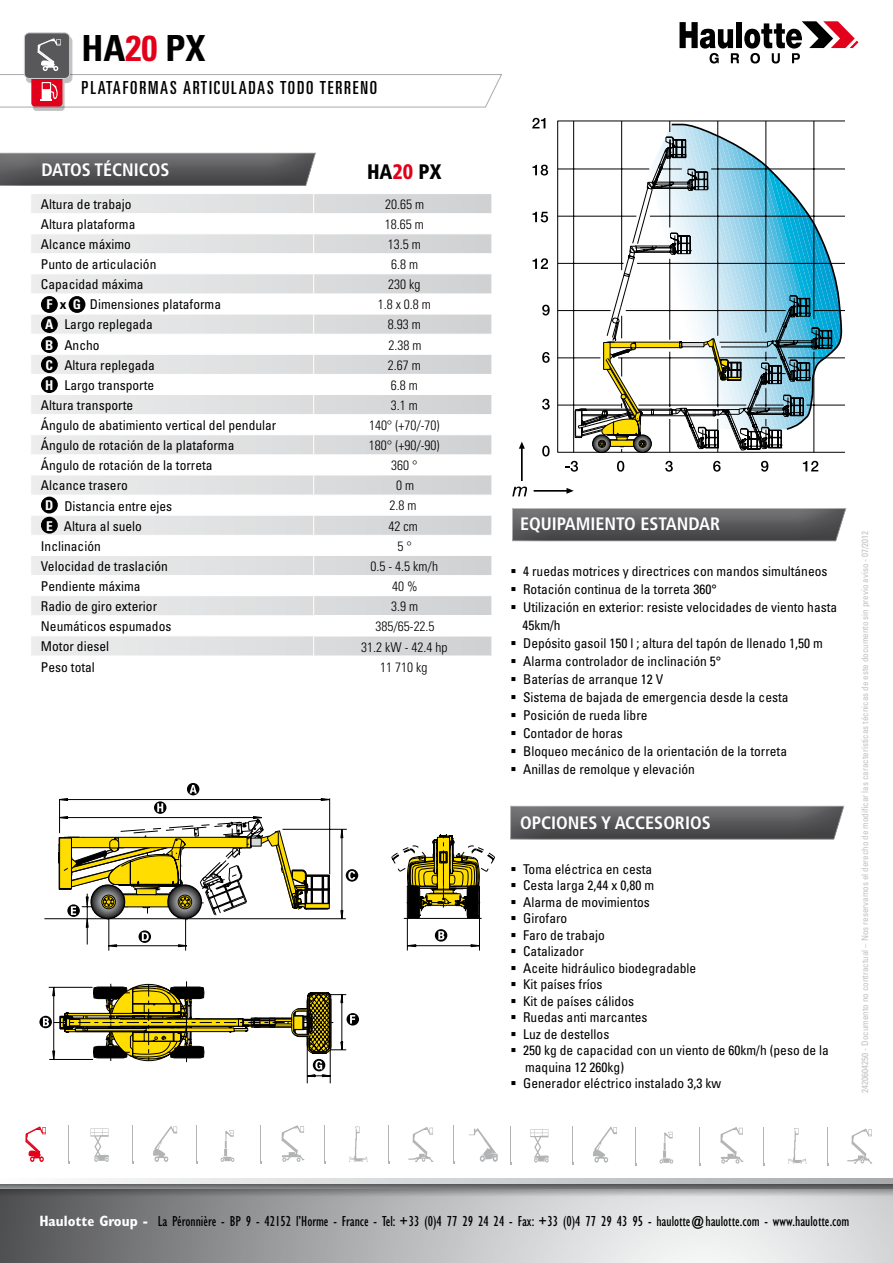
<style>
.page{position:relative;width:893px;height:1263px;background:#fff}
.page>*{position:absolute;margin:0;border:0;box-sizing:border-box;transform-origin:0 0}
.t1{font:700 condensed 36px "Univers";color:#000}
.t2{font:900 condensed 21px "Frutiger";color:#000;scale:.95 1}
.t3{font:700 condensed 18px "Frutiger";color:#fff}
.t4{font:ultra-condensed 18px "Univers";letter-spacing:.1em;color:#000}
.t5{font:condensed 15px "Gill Sans Std";color:#000}
.t6{font:condensed 13.5px/16.5px "Univers";color:#000}
.t7{font:300 condensed 13.5px/20.1px "Univers";color:#000;text-align:center}
.t8{font:700 condensed 13.5px/20.1px "Univers";color:#fff;text-align:justify}
.t9{font:700 condensed 13.5px "Univers";color:#000}
.t10{font:condensed 9px "Univers";color:#c0c1c2}
.s1{color:#e2001a}
.s2{color:#fff}
.s3{font-weight:700;color:#fff}
</style>
<div class="page">
<svg style="left:0;top:1201px;width:893px;height:62px;background:#b4b5b6"></svg>
<svg style="left:97px;top:1178px;width:796px;height:6px;background:#cecfd1"></svg>
<img style="left:0;top:1184px;width:893px;height:17px">
<svg style="left:679px;top:21px;width:179px;height:43px"></svg>
<div style="left:0;top:152px;width:318px;height:36px;background:#000;opacity:.25"></div>
<div style="left:510px;top:505px;width:338px;height:38px;background:#000;opacity:.25"></div>
<div style="left:508px;top:803px;width:339px;height:39px;background:#000;opacity:.25"></div>
<svg style="left:557px;top:120px;width:287px;height:333px"></svg>
<svg style="left:574px;top:125px;width:268px;height:328px"></svg>
<svg style="left:512px;top:487px;width:15px;height:9px"></svg>
<svg style="left:519px;top:442px;width:6px;height:7px"></svg>
<hr style="left:521px;top:445px;width:2px;height:36px;background:#000">
<svg style="left:566px;top:488px;width:8px;height:6px"></svg>
<hr style="left:534px;top:490px;width:36px;height:2px;background:#000">
<svg style="left:665px;top:461px;width:8px;height:11px"></svg>
<svg style="left:565px;top:461px;width:13px;height:11px"></svg>
<svg style="left:617px;top:461px;width:7px;height:11px"></svg>
<svg style="left:713px;top:461px;width:8px;height:11px"></svg>
<svg style="left:761px;top:461px;width:7px;height:11px"></svg>
<svg style="left:803px;top:461px;width:15px;height:10px"></svg>
<svg style="left:542px;top:352px;width:8px;height:11px"></svg>
<svg style="left:542px;top:305px;width:8px;height:10px"></svg>
<svg style="left:542px;top:446px;width:8px;height:10px"></svg>
<svg style="left:542px;top:399px;width:8px;height:11px"></svg>
<svg style="left:532px;top:258px;width:16px;height:11px"></svg>
<svg style="left:532px;top:212px;width:16px;height:10px"></svg>
<svg style="left:532px;top:165px;width:16px;height:10px"></svg>
<svg style="left:532px;top:118px;width:13px;height:10px"></svg>
<div style="left:26px;top:36px;width:46px;height:74px;background:#000;opacity:.25"></div>
<div style="left:24px;top:33px;width:46px;height:45px;background:#58585a;border-radius:5px"></div>
<div style="left:24px;top:32px;width:46px;height:47px;border:1px solid #d0d1d2;border-radius:5px"></div>
<svg style="left:0;top:38px;width:502px;height:69px"></svg>
<svg style="left:408px;top:1127px;width:25px;height:35px"></svg>
<svg style="left:153px;top:1126px;width:24px;height:36px"></svg>
<svg style="left:90px;top:1128px;width:19px;height:34px"></svg>
<svg style="left:26px;top:1126px;width:20px;height:36px"></svg>
<svg style="left:469px;top:1128px;width:29px;height:34px"></svg>
<svg style="left:349px;top:1126px;width:19px;height:36px"></svg>
<svg style="left:221px;top:1130px;width:13px;height:32px"></svg>
<hr style="left:68px;top:1125px;width:1px;height:36px;background:#b1b3b4">
<hr style="left:197px;top:1125px;width:1px;height:36px;background:#b1b3b4">
<hr style="left:132px;top:1125px;width:1px;height:36px;background:#b1b3b4">
<svg style="left:282px;top:1125px;width:22px;height:37px"></svg>
<hr style="left:261px;top:1125px;width:1px;height:36px;background:#b1b3b4">
<hr style="left:389px;top:1125px;width:1px;height:36px;background:#b1b3b4">
<hr style="left:325px;top:1125px;width:1px;height:36px;background:#b1b3b4">
<hr style="left:453px;top:1125px;width:1px;height:36px;background:#b1b3b4">
<hr style="left:511px;top:1126px;width:1px;height:36px;background:#b1b3b4">
<svg style="left:593px;top:1126px;width:24px;height:36px"></svg>
<svg style="left:530px;top:1129px;width:19px;height:33px"></svg>
<hr style="left:572px;top:1126px;width:1px;height:36px;background:#b1b3b4">
<svg style="left:847px;top:1128px;width:25px;height:35px"></svg>
<svg style="left:788px;top:1128px;width:19px;height:35px"></svg>
<svg style="left:659px;top:1132px;width:14px;height:31px"></svg>
<hr style="left:635px;top:1127px;width:1px;height:36px;background:#b1b3b4">
<svg style="left:720px;top:1127px;width:23px;height:36px"></svg>
<hr style="left:699px;top:1127px;width:1px;height:36px;background:#b1b3b4">
<hr style="left:828px;top:1127px;width:1px;height:36px;background:#b1b3b4">
<hr style="left:764px;top:1127px;width:1px;height:36px;background:#b1b3b4">
<hr style="left:307px;top:1044px;width:1px;height:39px;background:#000">
<hr style="left:330px;top:1042px;width:1px;height:41px;background:#000">
<svg style="left:39px;top:783px;width:456px;height:293px"></svg>
<svg style="left:31px;top:194px;width:461px;height:462px"></svg>
<div style="left:41px;top:296px;width:17px;height:17px;background:#000;border-radius:50%"></div>
<div style="left:41px;top:316px;width:17px;height:17px;background:#000;border-radius:50%"></div>
<div style="left:41px;top:336px;width:17px;height:17px;background:#000;border-radius:50%"></div>
<div style="left:41px;top:356px;width:17px;height:17px;background:#000;border-radius:50%"></div>
<div style="left:41px;top:376px;width:17px;height:17px;background:#000;border-radius:50%"></div>
<div style="left:41px;top:517px;width:17px;height:17px;background:#000;border-radius:50%"></div>
<div style="left:41px;top:497px;width:17px;height:16px;background:#000;border-radius:50%"></div>
<div style="left:69px;top:296px;width:16px;height:17px;background:#000;border-radius:50%"></div>
<div style="left:315px;top:616px;width:180px;height:20px;background:#fff"></div>
<h1 class="t1" style="left:82px;top:26px;width:125px">HA<span class="s1">20</span> PX</h1>
<h3 class="t4" style="left:82px;top:77px;width:297px">PLATAFORMAS ARTICULADAS TODO TERRENO</h3>
<h3 class="t3" style="left:41px;top:159px;width:129px">DATOS TÉCNICOS</h3>
<h2 class="t2" style="left:367px;top:159px;width:80px">HA<span class="s1">20</span> PX</h2>
<p class="t6" style="left:41px;top:195px;width:92px">Altura de trabajo</p>
<p class="t7" style="left:385px;top:194px;width:40px">20.65 m</p>
<p class="t6" style="left:41px;top:216px;width:96px">Altura plataforma</p>
<p class="t7" style="left:385px;top:214px;width:40px">18.65 m</p>
<p class="t6" style="left:41px;top:236px;width:91px">Alcance máximo</p>
<p class="t7" style="left:388px;top:234px;width:34px">13.5 m</p>
<p class="t6" style="left:41px;top:254px;width:117px;line-height:20.1px">Punto de articulación<br>Capacidad máxima</p>
<p class="t7" style="left:391px;top:254px;width:28px">6.8 m</p>
<p class="t7" style="left:388px;top:274px;width:34px">230 kg</p>
<p class="t9" style="left:60px;top:296px;width:23px">x <span class="s2">G</span></p>
<p class="t6" style="left:90px;top:296px;width:133px">Dimensiones plataforma</p>
<p class="t8" style="left:46px;top:294px;width:7px">F</p>
<p class="t7" style="left:378px;top:294px;width:55px">1.8 x 0.8 m</p>
<p class="t8" style="left:45px;top:315px;width:10px">A B C</p>
<p class="t6" style="left:64px;top:316px;width:90px">Largo replegada</p>
<p class="t7" style="left:388px;top:315px;width:34px">8.93 m</p>
<p class="t6" style="left:64px;top:334px;width:92px;line-height:20.1px">Ancho<br>Altura replegada</p>
<p class="t7" style="left:389px;top:335px;width:34px">2.38 m</p>
<p class="t7" style="left:388px;top:355px;width:34px">2.67 m</p>
<p class="t8" style="left:45px;top:375px;width:10px">H</p>
<p class="t6" style="left:64px;top:377px;width:91px">Largo transporte</p>
<p class="t7" style="left:391px;top:375px;width:28px">6.8 m</p>
<p class="t6" style="left:41px;top:397px;width:94px">Altura transporte</p>
<p class="t7" style="left:391px;top:395px;width:28px">3.1 m</p>
<p class="t6" style="left:41px;top:417px;width:237px">Ángulo de abatimiento vertical del pendular</p>
<p class="t7" style="left:369px;top:415px;width:72px">140° (+70/-70)</p>
<p class="t7" style="left:391px;top:455px;width:28px">360 °<br>0 m</p>
<p class="t6" style="left:41px;top:437px;width:195px">Ángulo de rotación de la plataforma</p>
<p class="t7" style="left:369px;top:435px;width:72px">180° (+90/-90)</p>
<p class="t6" style="left:41px;top:457px;width:173px">Ángulo de rotación de la torreta</p>
<p class="t6" style="left:64px;top:498px;width:109px">Distancia entre ejes</p>
<p class="t6" style="left:41px;top:477px;width:88px">Alcance trasero</p>
<p class="t6" style="left:64px;top:517px;width:79px">Altura al suelo</p>
<p class="t8" style="left:45px;top:495px;width:10px">D</p>
<p class="t7" style="left:390px;top:496px;width:28px">2.8 m</p>
<p class="t8" style="left:46px;top:516px;width:8px">E</p>
<p class="t7" style="left:388px;top:516px;width:31px">42 cm</p>
<p class="t6" style="left:41px;top:537px;width:61px">Inclinación</p>
<p class="t6" style="left:41px;top:556px;width:128px;line-height:20.1px">Velocidad de traslación<br>Pendiente máxima</p>
<p class="t6" style="left:41px;top:596px;width:132px;line-height:20.1px">Radio de giro exterior<br>Neumáticos espumados</p>
<p class="t6" style="left:41px;top:636px;width:70px;line-height:20.5px">Motor diesel<br>Peso total</p>
<p class="t7" style="left:397px;top:536px;width:16px">5 °</p>
<p class="t7" style="left:371px;top:556px;width:69px">0.5 - 4.5 km/h</p>
<p class="t7" style="left:391px;top:596px;width:28px">3.9 m</p>
<p class="t7" style="left:361px;top:637px;width:88px">31.2 kW - 42.4 hp</p>
<p class="t7" style="left:392px;top:576px;width:27px">40 %</p>
<p class="t7" style="left:375px;top:616px;width:61px">385/65-22.5</p>
<p class="t7" style="left:380px;top:657px;width:49px">11 710 kg</p>
<h3 class="t3" style="left:520px;top:513px;width:201px">EQUIPAMIENTO ESTANDAR</h3>
<p class="t6" style="left:522px;top:562px;width:316px;line-height:18px">4 ruedas motrices y directrices con mandos simultáneos Rotación continua de la torreta 360°<br>Utilización en exterior: resiste velocidades de viento hasta 45km/h<br>Depósito gasoil 150 l ; altura del tapón de llenado 1,50 m Alarma controlador de inclinación 5°<br>Baterías de arranque 12 V<br>Sistema de bajada de emergencia desde la cesta Posición de rueda libre<br>Contador de horas<br>Bloqueo mecánico de la orientación de la torreta<br>Anillas de remolque y elevación</p>
<h3 class="t3" style="left:520px;top:812px;width:192px">OPCIONES Y ACCESORIOS</h3>
<p class="t6" style="left:523px;top:861px;width:307px">Toma eléctrica en cesta<br>Cesta larga 2,44 x 0,80 m<br>Alarma de movimientos<br>Girofaro<br>Faro de trabajo<br>Catalizador<br>Aceite hidráulico biodegradable<br>Kit países fríos<br>Kit de países cálidos<br>Ruedas anti marcantes<br>Luz de destellos<br>250 kg de capacidad con un viento de 60km/h (peso de la maquina 12 260kg)<br>Generador eléctrico instalado 3,3 kw</p>
<p class="t10" style="left:859px;top:1093px;width:564px;rotate:-90deg">2420604250 - Documento no contractual – Nos reservamos el derecho de modificar las características técnicas de este documento sin previo aviso - 07/2012</p>
<p class="t5" style="left:39px;top:1212px;width:811px"><span class="s3">Haulotte Group -</span> La Péronnière - BP 9 - 42152 l’Horme - France - Tel: +33 (0)4 77 29 24 24 - Fax: +33 (0)4 77 29 43 95 - haulotte@haulotte.com - www.haulotte.com</p>
</div>
